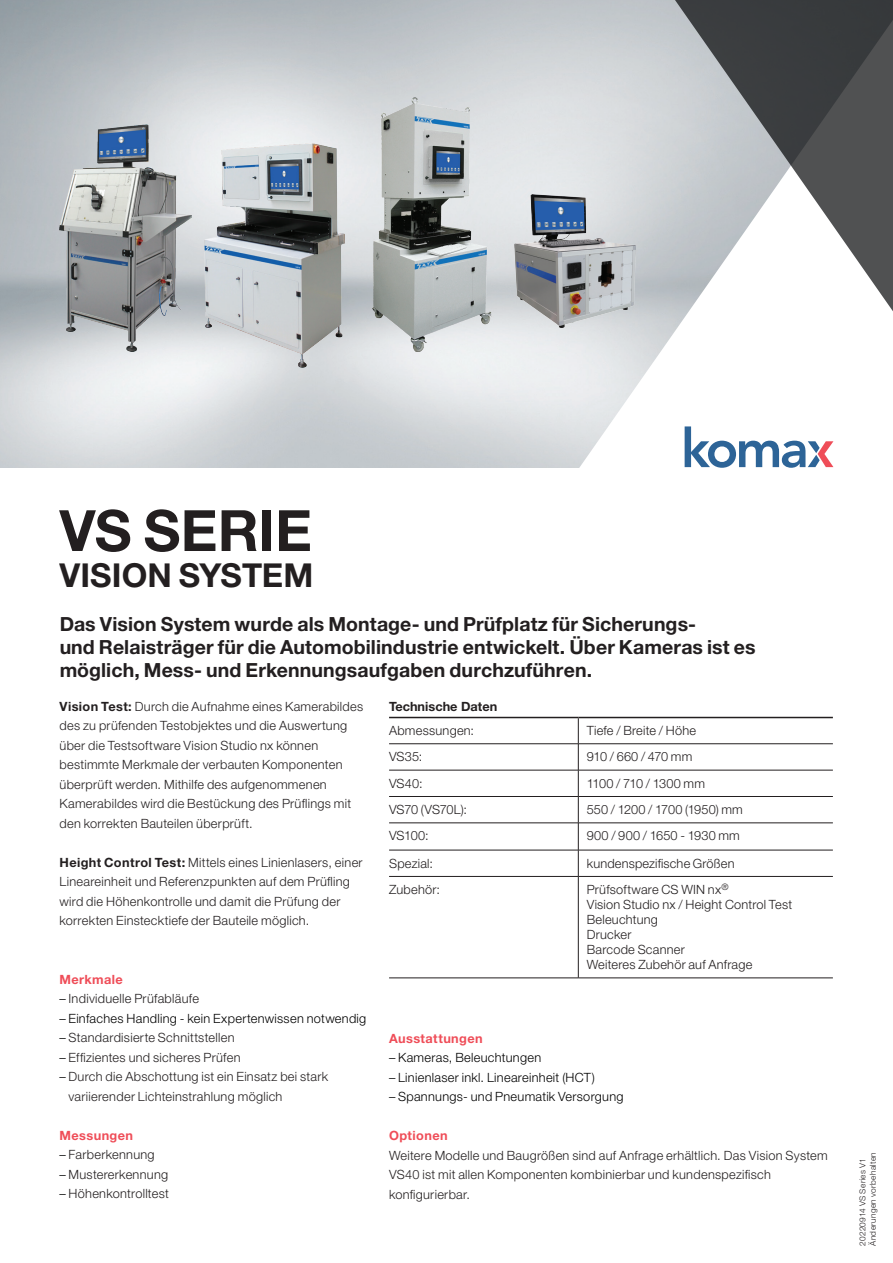
<style>
.page{position:relative;width:893px;height:1263px;background:#fff}
.page>*{position:absolute;margin:0;border:0;box-sizing:border-box;transform-origin:0 0}
.t1{font:700 57px "Helvetica Neue LT Std";letter-spacing:-.005em;color:#231f20}
.t2{font:700 33px "Helvetica Neue LT Std";color:#231f20}
.t3{font:700 19.5px/23.4px "Helvetica Neue LT Std";letter-spacing:.005em;color:#231f20}
.t4{font:300 12.75px/19.5px "Helvetica Neue LT Std";letter-spacing:.02em;color:#231f20}
.t5{font:300 12.75px "Helvetica Neue LT Std";letter-spacing:.025em;color:#000}
.t6{font:700 12.75px "Helvetica Neue LT Std";letter-spacing:.03em;color:#ef4d58}
.t7{font:700 12.75px "Helvetica Neue LT Std";color:#231f20}
.t8{font:300 12.75px "Helvetica Neue LT Std";letter-spacing:-.045em;color:#231f20}
.t9{font:300 12.75px "Helvetica Neue LT Std";letter-spacing:-.025em;color:#231f20}
.t10{font:300 12.75px "Helvetica Neue LT Std";letter-spacing:-.02em;color:#231f20}
.t11{font:300 8.25px/10.5px "Helvetica Neue LT Std";letter-spacing:.045em;color:#231f20}
.s1{font-weight:700}
.s2{color:#000}
</style>
<div class="page">
<img style="left:0;top:0;width:659px;height:467px">
<img style="left:514px;top:194px;width:51px;height:133px">
<img style="left:60px;top:124px;width:131px;height:228px">
<img style="left:204px;top:143px;width:141px;height:225px">
<img style="left:372px;top:97px;width:120px;height:255px">
<svg style="left:565px;top:20px;width:269px;height:448px"></svg>
<svg style="left:659px;top:0;width:234px;height:363px"></svg>
<svg style="left:685px;top:426px;width:148px;height:42px"></svg>
<hr style="left:389px;top:743px;width:189px;height:1px;background:#231f20">
<hr style="left:578px;top:743px;width:255px;height:1px;background:#231f20">
<svg style="left:578px;top:718px;width:1px;height:158px"></svg>
<hr style="left:578px;top:877px;width:1px;height:101px;background:#231f20">
<hr style="left:389px;top:770px;width:189px;height:1px;background:#231f20">
<hr style="left:578px;top:770px;width:255px;height:1px;background:#231f20">
<hr style="left:389px;top:796px;width:189px;height:1px;background:#231f20">
<hr style="left:578px;top:796px;width:255px;height:1px;background:#231f20">
<hr style="left:389px;top:823px;width:189px;height:1px;background:#231f20">
<hr style="left:578px;top:823px;width:255px;height:1px;background:#231f20">
<hr style="left:389px;top:850px;width:189px;height:1px;background:#231f20">
<hr style="left:578px;top:850px;width:255px;height:1px;background:#231f20">
<hr style="left:389px;top:876px;width:189px;height:1px;background:#231f20">
<hr style="left:578px;top:876px;width:255px;height:1px;background:#231f20">
<hr style="left:389px;top:978px;width:189px;height:1px;background:#231f20">
<hr style="left:578px;top:978px;width:255px;height:1px;background:#231f20">
<hr style="left:389px;top:717px;width:189px;height:1px;background:#231f20">
<hr style="left:578px;top:717px;width:255px;height:1px;background:#231f20">
<h1 class="t1" style="left:60px;top:495px;width:254px">VS Serie</h1>
<h2 class="t2" style="left:60px;top:555px;width:255px">Vision SYSTEM</h2>
<h3 class="t3" style="left:60px;top:611px;width:698px">Das Vision System wurde als Montage- und Prüfplatz für Sicherungs-<br>und Relaisträger für die Automobilindustrie entwickelt. Über Kameras ist es möglich, Mess- und Erkennungsaufgaben durchzuführen.</h3>
<p class="t4" style="left:60px;top:696px;width:305px"><span class="s1">Vision Test:</span> Durch die Aufnahme eines Kamerabildes des zu prüfenden Testobjektes und die Auswertung über die Testsoftware Vision Studio nx können bestimmte Merkmale der verbauten Komponenten überprüft werden. Mithilfe des aufgenommenen Kamerabildes wird die Bestückung des Prüflings mit den korrekten Bauteilen überprüft.</p>
<p class="t4" style="left:60px;top:852px;width:305px"><span class="s1">Height Control Test:</span> Mittels eines Linienlasers, einer Lineareinheit und Referenzpunkten auf dem Prüfling wird die Höhenkontrolle und damit die Prüfung der korrekten Einstecktiefe der Bauteile möglich.</p>
<p class="t6" style="left:60px;top:971px;width:65px">Merkmale</p>
<p class="t4" style="left:60px;top:989px;width:141px"><span class="s2">–</span> Individuelle Prüfabläufe</p>
<p class="t5" style="left:60px;top:1010px;width:308px">– Einfaches Handling - kein Expertenwissen notwendig</p>
<p class="t4" style="left:60px;top:1028px;width:176px"><span class="s2">–</span> Standardisierte Schnittstellen</p>
<p class="t4" style="left:60px;top:1047px;width:183px"><span class="s2">–</span> Effizientes und sicheres Prüfen</p>
<p class="t4" style="left:69px;top:1067px;width:261px;text-indent:-9px"><span class="s2">–</span> Durch die Abschottung ist ein Einsatz bei stark variierender Lichteinstrahlung möglich</p>
<p class="t6" style="left:60px;top:1127px;width:75px">Messungen</p>
<p class="t4" style="left:60px;top:1145px;width:97px"><span class="s2">–</span> Farberkennung</p>
<p class="t4" style="left:60px;top:1164px;width:110px"><span class="s2">–</span> Mustererkennung</p>
<p class="t4" style="left:60px;top:1184px;width:111px"><span class="s2">–</span> Höhenkontrolltest</p>
<p class="t7" style="left:389px;top:698px;width:110px">Technische Daten</p>
<p class="t4" style="left:389px;top:720px;width:87px">Abmessungen:</p>
<p class="t4" style="left:587px;top:720px;width:111px">Tiefe / Breite / Höhe</p>
<p class="t4" style="left:389px;top:747px;width:35px">VS35:</p>
<p class="t9" style="left:587px;top:749px;width:107px">910 / 660 / 470 mm</p>
<p class="t4" style="left:389px;top:773px;width:35px">VS40:</p>
<p class="t8" style="left:587px;top:775px;width:120px">1100 / 710 / 1300 mm</p>
<p class="t10" style="left:389px;top:802px;width:80px">VS70 (VS70L):</p>
<p class="t4" style="left:587px;top:799px;width:158px">550 / 1200 / 1700 (1950) mm</p>
<p class="t4" style="left:389px;top:826px;width:41px">VS100:</p>
<p class="t4" style="left:587px;top:826px;width:154px">900 / 900 / 1650 - 1930 mm</p>
<p class="t4" style="left:389px;top:853px;width:45px">Spezial:</p>
<p class="t4" style="left:587px;top:853px;width:149px">kundenspezifische Größen</p>
<p class="t4" style="left:389px;top:879px;width:52px">Zubehör:</p>
<p class="t4" style="left:587px;top:882px;width:207px;line-height:15px">Prüfsoftware CS WIN nx<sup>®<br></sup>Vision Studio nx / Height Control Test<br>Beleuchtung<br>Drucker<br>Barcode Scanner<br>Weiteres Zubehör auf Anfrage</p>
<p class="t6" style="left:389px;top:1030px;width:95px">Ausstattungen</p>
<p class="t5" style="left:389px;top:1050px;width:154px">– Kameras, Beleuchtungen</p>
<p class="t5" style="left:389px;top:1069px;width:207px">– Linienlaser inkl. Lineareinheit (HCT)</p>
<p class="t5" style="left:389px;top:1089px;width:236px">– Spannungs- und Pneumatik Versorgung</p>
<p class="t6" style="left:389px;top:1127px;width:60px">Optionen</p>
<p class="t4" style="left:389px;top:1145px;width:440px">Weitere Modelle und Baugrößen sind auf Anfrage erhältlich. Das Vision System<br>VS40 ist mit allen Komponenten kombinierbar und kundenspezifisch konfigurierbar.</p>
<p class="t11" style="left:857px;top:1246px;width:95px;rotate:-90deg">20220914 VS Series V1<br>Änderungen vorbehalten</p>
</div>
